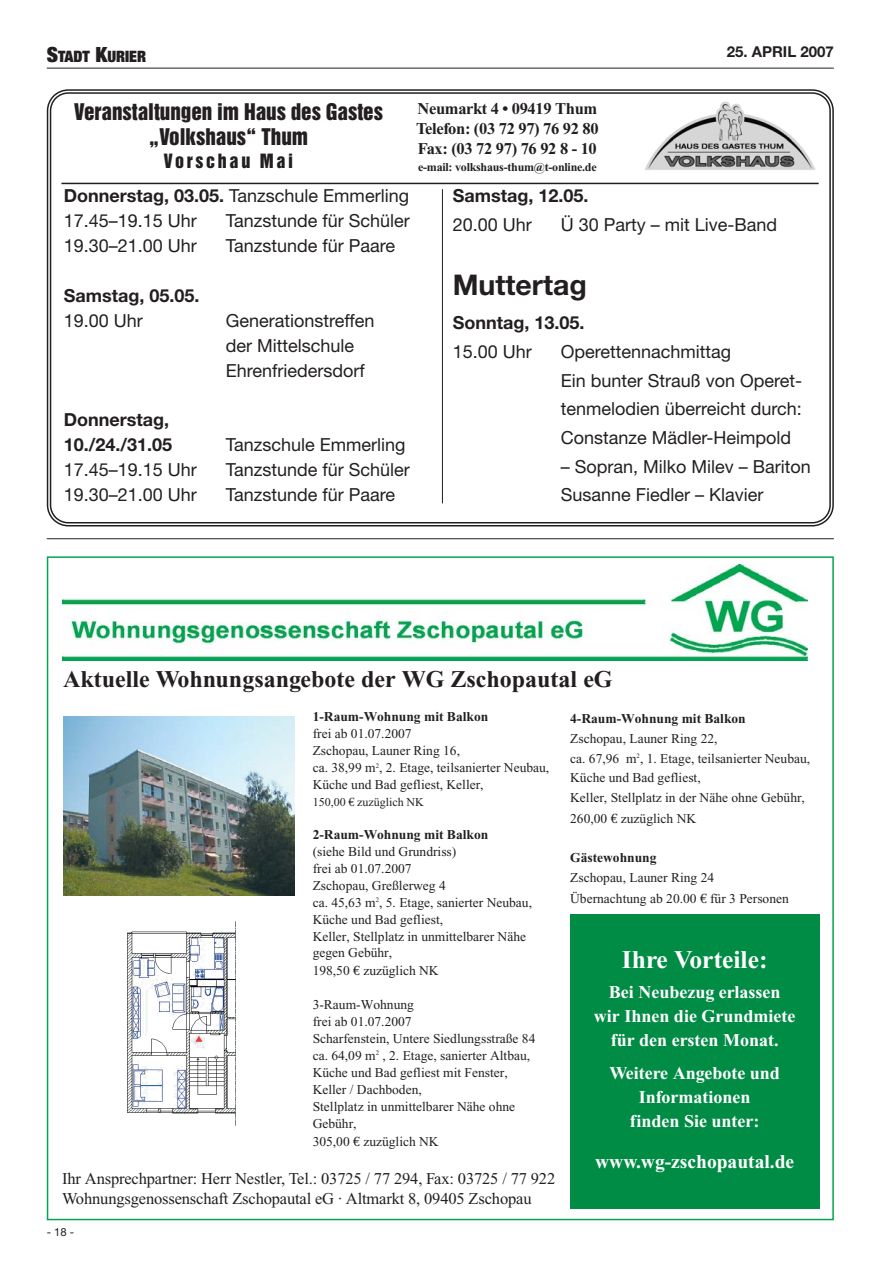
<style>
.page{position:relative;width:893px;height:1263px;background:#fff}
.page>*{position:absolute;margin:0;border:0;box-sizing:border-box;transform-origin:0 0}
.t1{font:700 28.5px "Helvetica Neue";color:#231f20}
.t2{font:700 25.5px "Times New Roman";color:#fff}
.t3{font:700 24px "Times New Roman";color:#231f20}
.t4{font:21px/25.2px "Helvetica Inserat";color:#231f20;text-align:center}
.t5{font:700 19.5px "Times New Roman";color:#fff}
.t6{font:18px/28.7px "Helvetica Neue";color:#231f20}
.t7{font:700 18px/24px "Times New Roman";color:#fff;text-align:center}
.t8{font:700 18px/24.9px "Helvetica Neue";color:#231f20}
.t9{font:18px "Helvetica Inserat";letter-spacing:.15em;color:#231f20}
.t10{font:16.5px/19.8px "Times New Roman";letter-spacing:-.01em;color:#231f20}
.t11{font:700 16.5px/19.8px "Times New Roman";letter-spacing:-.02em;color:#231f20;text-align:justify}
.t12{font:900 expanded 15.75px "Helvetica Neue";color:#231f20}
.t13{font:700 15px "Helvetica Neue";color:#231f20}
.t14{font:13.5px/17.1px "Times New Roman";color:#231f20}
.t15{font:700 13.5px "Times New Roman";color:#231f20}
.t16{font:700 12px "Times New Roman";letter-spacing:-.02em;color:#231f20}
.t17{font:12px "Times New Roman";color:#231f20}
.t18{font:11.25px "Helvetica Neue";color:#231f20}
.s1{font-size:21px}
.s2{font-weight:700}
.s3{font-family:"Euro Serif"}
</style>
<div class="page">
<hr style="left:47px;top:68px;width:786px;height:1px;background:#231f20">
<img style="left:63px;top:565px;width:744px;height:96px">
<div style="left:570px;top:914px;width:249px;height:295px;background:#008c44"></div>
<img style="left:64px;top:716px;width:231px;height:180px">
<img style="left:127px;top:921px;width:109px;height:205px">
<svg style="left:46px;top:89px;width:788px;height:438px"></svg>
<img style="left:645px;top:99px;width:170px;height:78px">
<hr style="left:61px;top:183px;width:757px;height:1px;background:#231f20">
<hr style="left:442px;top:189px;width:1px;height:314px;background:#231f20">
<hr style="left:47px;top:538px;width:786px;height:1px;background:#231f20">
<p class="t12" style="left:47px;top:51px;width:101px"><span class="s1">S</span>TADT <span class="s1">K</span>URIER</p>
<p class="t13" style="left:726px;top:47px;width:108px">25. APRIL 2007</p>
<p class="t11" style="left:416px;top:101px;width:184px">Neumarkt 4 • 09419 Thum Telefon: (03 72 97) 76 92 80<br>Fax: (03 72 97) 76 92 8 - 10</p>
<p class="t16" style="left:418px;top:162px;width:180px">e-mail: volkshaus-thum@t-online.de</p>
<h3 class="t4" style="left:74px;top:100px;width:310px">Veranstaltungen im Haus des Gastes „Volkshaus“ Thum</h3>
<h3 class="t9" style="left:164px;top:154px;width:131px">Vorschau Mai</h3>
<h3 class="t6" style="left:64px;top:185px;width:347px;line-height:25.2px"><span class="s2">Donnerstag, 03.05.</span> Tanzschule Emmerling<br>17.45–19.15 Uhr</h3>
<h3 class="t8" style="left:453px;top:185px;width:137px">Samstag, 12.05.</h3>
<h3 class="t6" style="left:453px;top:212px;width:81px">20.00 Uhr</h3>
<h3 class="t6" style="left:561px;top:212px;width:218px">Ü 30 Party – mit Live-Band</h3>
<h3 class="t6" style="left:226px;top:208px;width:185px">Tanzstunde für Schüler</h3>
<h3 class="t6" style="left:64px;top:233px;width:135px">19.30–21.00 Uhr</h3>
<h3 class="t6" style="left:226px;top:233px;width:171px">Tanzstunde für Paare</h3>
<h3 class="t8" style="left:64px;top:285px;width:137px">Samstag, 05.05.</h3>
<h3 class="t6" style="left:64px;top:308px;width:81px">19.00 Uhr</h3>
<h3 class="t6" style="left:226px;top:310px;width:150px;line-height:24.9px">Generationstreffen der Mittelschule<br>Ehrenfriedersdorf</h3>
<h3 class="t8" style="left:64px;top:409px;width:110px">Donnerstag,<br>10./24./31.05</h3>
<h3 class="t6" style="left:226px;top:432px;width:181px">Tanzschule Emmerling</h3>
<h3 class="t6" style="left:64px;top:457px;width:135px">17.45–19.15 Uhr</h3>
<h3 class="t6" style="left:226px;top:457px;width:185px">Tanzstunde für Schüler</h3>
<h3 class="t6" style="left:64px;top:482px;width:135px">19.30–21.00 Uhr</h3>
<h3 class="t6" style="left:226px;top:482px;width:171px">Tanzstunde für Paare</h3>
<h1 class="t1" style="left:453px;top:275px;width:136px">Muttertag</h1>
<h3 class="t8" style="left:453px;top:312px;width:133px">Sonntag, 13.05.</h3>
<h3 class="t6" style="left:453px;top:339px;width:81px">15.00 Uhr</h3>
<h3 class="t6" style="left:561px;top:339px;width:243px">Operettennachmittag<br>Ein bunter Strauß von Operet&shy;tenmelodien überreicht durch:<br>Constanze Mädler-Heimpold</h3>
<h3 class="t6" style="left:561px;top:454px;width:251px">– Sopran, Milko Milev – Bariton<br>Susanne Fiedler – Klavier</h3>
<h3 class="t3" style="left:63px;top:671px;width:551px">Aktuelle Wohnungsangebote der WG Zschopautal eG</h3>
<p class="t15" style="left:313px;top:712px;width:177px">1-Raum-Wohnung mit Balkon</p>
<p class="t14" style="left:313px;top:727px;width:238px">frei ab 01.07.2007<br>Zschopau, Launer Ring 16,<br>ca. 38,99 m<sup>2</sup>, 2. Etage, teilsanierter Neubau,<br>Küche und Bad gefliest, Keller,</p>
<p class="t17" style="left:313px;top:797px;width:113px">150,00 <span class="s3">€</span> zuzüglich NK</p>
<p class="t15" style="left:313px;top:830px;width:177px">2-Raum-Wohnung mit Balkon</p>
<p class="t14" style="left:313px;top:844px;width:221px">(siehe Bild und Grundriss)<br>frei ab 01.07.2007<br>Zschopau, Greßlerweg 4<br>ca. 45,63 m<sup>2</sup>, 5. Etage, sanierter Neubau,<br>Küche und Bad gefliest,<br>Keller, Stellplatz in unmittelbarer Nähe gegen Gebühr,<br>198,50 <span class="s3">€</span> zuzüglich NK</p>
<p class="t14" style="left:313px;top:998px;width:224px">3-Raum-Wohnung<br>frei ab 01.07.2007<br>Scharfenstein, Untere Siedlungsstraße 84 ca. 64,09 m<sup>2</sup> , 2. Etage, sanierter Altbau,<br>Küche und Bad gefliest mit Fenster,<br>Keller / Dachboden,<br>Stellplatz in unmittelbarer Nähe ohne<br>Gebühr,<br>305,00 <span class="s3">€</span> zuzüglich NK</p>
<p class="t10" style="left:62px;top:1170px;width:494px">Ihr Ansprechpartner: Herr Nestler, Tel.: 03725 / 77 294, Fax: 03725 / 77 922<br>Wohnungsgenossenschaft Zschopautal eG · Altmarkt 8, 09405 Zschopau</p>
<p class="t18" style="left:47px;top:1228px;width:29px">- 18 -</p>
<p class="t15" style="left:570px;top:714px;width:177px">4-Raum-Wohnung mit Balkon</p>
<p class="t14" style="left:570px;top:730px;width:241px;line-height:20px">Zschopau, Launer Ring 22,<br>ca. 67,96 m<sup>2</sup>, 1. Etage, teilsanierter Neubau,<br>Küche und Bad gefliest,<br>Keller, Stellplatz in der Nähe ohne Gebühr,<br>260,00 <span class="s3">€</span> zuzüglich NK</p>
<p class="t15" style="left:570px;top:853px;width:88px">Gästewohnung</p>
<p class="t14" style="left:570px;top:868px;width:220px;line-height:20.9px">Zschopau, Launer Ring 24<br>Übernachtung ab 20.00 <span class="s3">€</span> für 3 Personen</p>
<h2 class="t2" style="left:622px;top:951px;width:147px">Ihre Vorteile:</h2>
<h3 class="t7" style="left:594px;top:982px;width:203px">Bei Neubezug erlassen wir Ihnen die Grundmiete für den ersten Monat.</h3>
<h3 class="t7" style="left:609px;top:1063px;width:172px">Weitere Angebote und<br>Informationen<br>finden Sie unter:</h3>
<h3 class="t5" style="left:595px;top:1155px;width:201px">www.wg-zschopautal.de</h3>
</div>
